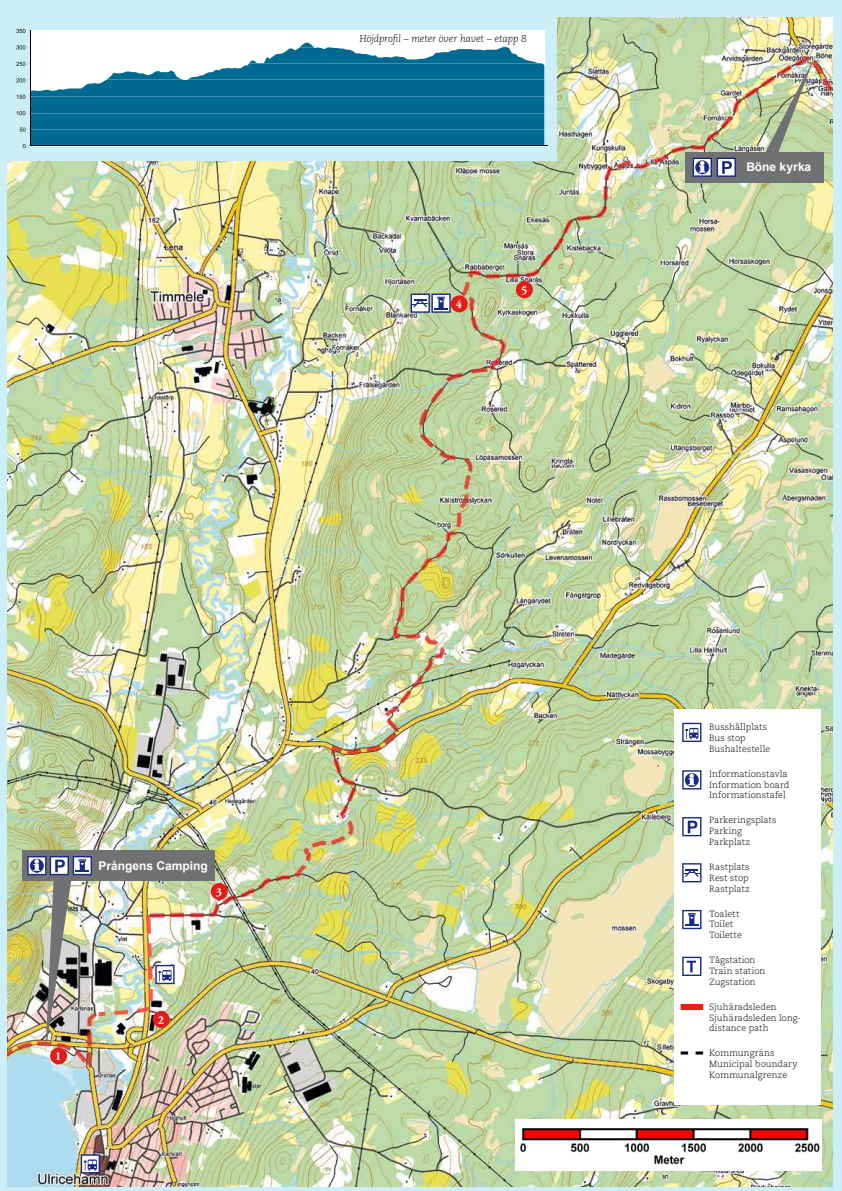
<style>
.page{position:relative;width:842px;height:1191px;background:#cceef7}
.page>*{position:absolute;margin:0;border:0;box-sizing:border-box;transform-origin:0 0}
.t1{font:700 12px "Arial";color:#fff}
.t2{font:700 12px "Adobe Garamond";color:#fff}
.t3{font:italic 300 10px "Caecilia LT Std";letter-spacing:-.01em;color:#000}
.t4{font:300 9px/10.8px "Caecilia LT Std";color:#000}
</style>
<div class="page">
<img style="left:8px;top:18px;width:825px;height:1168px">
<img style="left:516px;top:1119px;width:305px;height:51px">
<div style="left:674px;top:708px;width:147px;height:396px;background:#fff"></div>
<svg style="left:682px;top:863px;width:19px;height:19px"></svg>
<svg style="left:682px;top:770px;width:19px;height:19px"></svg>
<svg style="left:682px;top:817px;width:19px;height:19px"></svg>
<svg style="left:682px;top:910px;width:19px;height:19px"></svg>
<svg style="left:411px;top:293px;width:40px;height:20px"></svg>
<svg style="left:682px;top:723px;width:19px;height:19px"></svg>
<svg style="left:682px;top:956px;width:19px;height:20px"></svg>
<div style="left:681px;top:1004px;width:22px;height:6px;background:#e32119"></div>
<svg style="left:681px;top:1051px;width:22px;height:3px"></svg>
<div style="left:685px;top:152px;width:139px;height:30px;background:#707172"></div>
<img style="left:762px;top:57px;width:53px;height:95px">
<svg style="left:693px;top:158px;width:43px;height:19px"></svg>
<div style="left:50px;top:1047px;width:17px;height:17px;background:#e31c19;border-radius:50%"></div>
<div style="left:22px;top:850px;width:193px;height:30px;background:#707172"></div>
<div style="left:451px;top:295px;width:17px;height:17px;background:#e31c19;border-radius:50%"></div>
<div style="left:516px;top:281px;width:17px;height:17px;background:#e31c19;border-radius:50%"></div>
<div style="left:211px;top:883px;width:17px;height:17px;background:#e31c19;border-radius:50%"></div>
<svg style="left:81px;top:1154px;width:19px;height:19px"></svg>
<div style="left:6px;top:14px;width:551px;height:146px;background:#cceef7"></div>
<div style="left:31px;top:31px;width:513px;height:115px;background:#fff"></div>
<svg style="left:32px;top:42px;width:512px;height:104px;fill:#006a91"></svg>
<hr style="left:31px;top:31px;width:1px;height:115px;background:#000204">
<svg style="left:16px;top:45px;width:15px;height:5px"></svg>
<svg style="left:16px;top:29px;width:15px;height:4px"></svg>
<hr style="left:31px;top:31px;width:516px;height:1px;background:#fff">
<hr style="left:31px;top:47px;width:516px;height:1px;background:#fff">
<hr style="left:31px;top:63px;width:516px;height:1px;background:#fff">
<hr style="left:31px;top:80px;width:516px;height:1px;background:#fff">
<hr style="left:31px;top:97px;width:516px;height:1px;background:#fff">
<hr style="left:31px;top:113px;width:516px;height:1px;background:#fff">
<hr style="left:31px;top:129px;width:516px;height:1px;background:#fff">
<svg style="left:23px;top:144px;width:8px;height:4px"></svg>
<svg style="left:20px;top:127px;width:11px;height:5px"></svg>
<svg style="left:17px;top:111px;width:14px;height:4px"></svg>
<svg style="left:17px;top:95px;width:14px;height:4px"></svg>
<svg style="left:16px;top:78px;width:15px;height:4px"></svg>
<svg style="left:16px;top:62px;width:15px;height:4px"></svg>
<hr style="left:31px;top:146px;width:516px;height:1px;background:#000204">
<img style="left:27px;top:856px;width:148px;height:195px">
<p class="t3" style="left:359px;top:33px;width:169px">Höjdprofil – meter över havet – etapp 8</p>
<h1 class="t2" style="left:456px;top:298px;width:8px">4</h1>
<h1 class="t2" style="left:521px;top:283px;width:8px">5</h1>
<h1 class="t1" style="left:99px;top:859px;width:111px">Prångens Camping</h1>
<h1 class="t2" style="left:216px;top:885px;width:8px">3</h1>
<h1 class="t2" style="left:55px;top:1049px;width:8px">1</h1>
<h1 class="t2" style="left:158px;top:1013px;width:8px">2</h1>
<h1 class="t1" style="left:746px;top:160px;width:66px">Böne kyrka</h1>
<p class="t4" style="left:709px;top:722px;width:63px">Busshållplats<br>Bus stop<br>Bushaltestelle</p>
<p class="t4" style="left:709px;top:768px;width:82px">Informationstavla<br>Information board<br>Informationstafel</p>
<p class="t4" style="left:709px;top:815px;width:69px">Parkeringsplats<br>Parking<br>Parkplatz</p>
<p class="t4" style="left:709px;top:861px;width:42px">Rastplats<br>Rest stop<br>Rastplatz</p>
<p class="t4" style="left:709px;top:908px;width:34px">Toalett<br>Toilet<br>Toilette</p>
<p class="t4" style="left:709px;top:955px;width:58px">Tågstation<br>Train station<br>Zugstation</p>
<p class="t4" style="left:709px;top:1001px;width:93px">Sjuhäradsleden<br>Sjuhäradsleden long&shy;distance path</p>
<p class="t4" style="left:709px;top:1048px;width:90px">Kommungräns<br>Municipal boundary<br>Kommunalgrenze</p>
</div>
